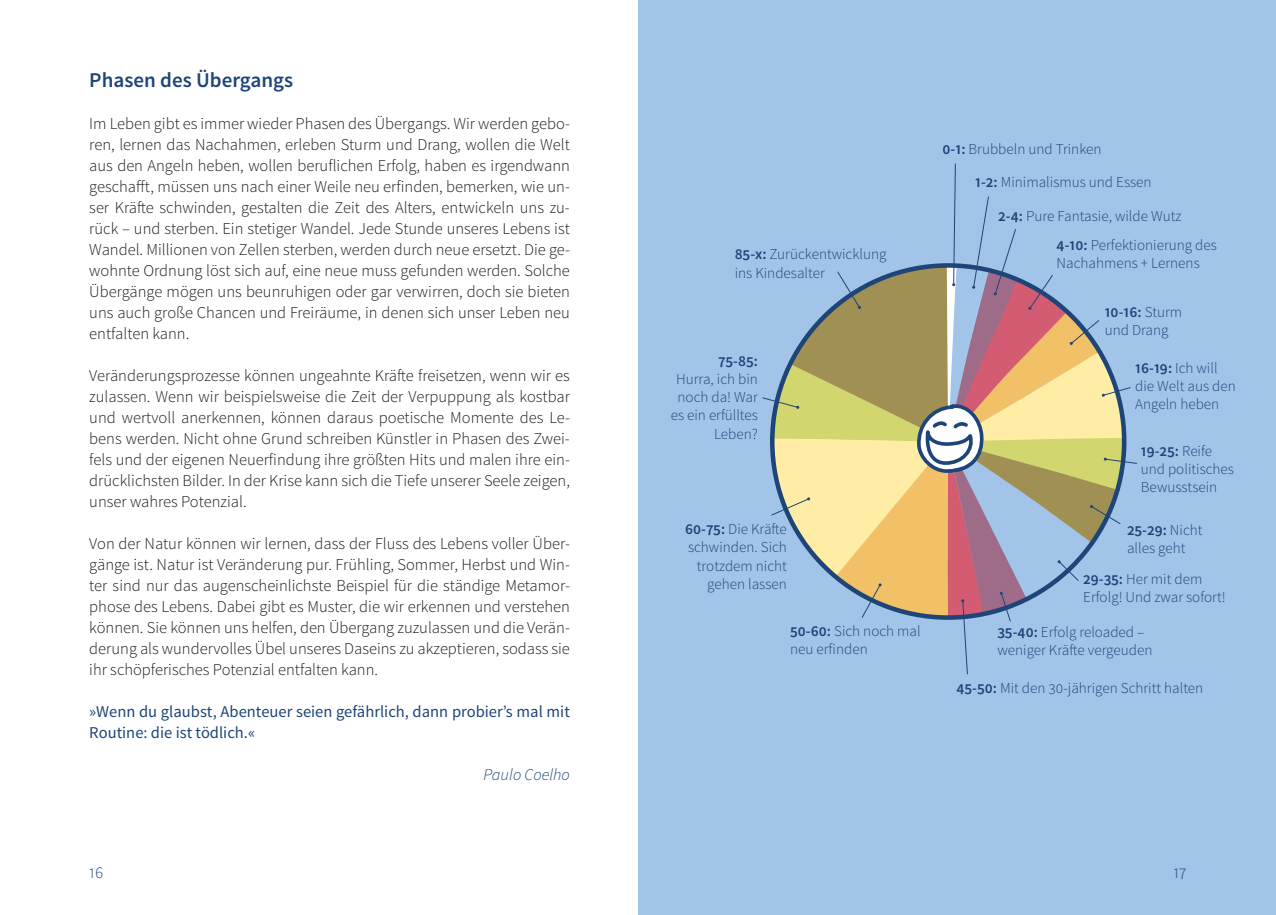
<style>
.page{position:relative;width:1276px;height:915px;background:#fff}
.page>*{position:absolute;margin:0;border:0;box-sizing:border-box;transform-origin:0 0}
.t1{font:600 21px "Source Sans Pro";color:#1e4577}
.t2{font:300 16.5px/21px "Source Sans Pro";color:#1a1a18;text-align:justify}
.t3{font:16.5px/21px "Source Sans Pro";color:#1e4577}
.t4{font:italic 300 16.5px "Source Sans Pro";color:#1e4577}
.t5{font:300 16.5px "Source Sans Pro";color:#1e4577}
.t6{font:300 15.15px/18.1px "Source Sans Pro";color:#1e4577}
.t7{font:600 15.15px "Source Sans Pro";color:#1e4577}
.s1{font-weight:600}
</style>
<div class="page">
<div style="left:638px;top:0;width:638px;height:914px;background:#a3c4e9"></div>
<svg style="left:762px;top:163px;width:375px;height:511px"></svg>
<p class="t1" style="left:89px;top:66px;width:205px">Phasen des Übergangs</p>
<p class="t2" style="left:89px;top:113px;width:482px">Im Leben gibt es immer wieder Phasen des Übergangs. Wir werden gebo&shy;ren, lernen das Nachahmen, erleben Sturm und Drang, wollen die Welt aus den Angeln heben, wollen beruflichen Erfolg, haben es irgendwann geschafft, müssen uns nach einer Weile neu erfinden, bemerken, wie un&shy;ser Kräfte schwinden, gestalten die Zeit des Alters, entwickeln uns zu&shy;rück – und sterben. Ein stetiger Wandel. Jede Stunde unseres Lebens ist Wandel. Millionen von Zellen sterben, werden durch neue ersetzt. Die ge&shy;wohnte Ordnung löst sich auf, eine neue muss gefunden werden. Solche Übergänge mögen uns beunruhigen oder gar verwirren, doch sie bieten uns auch große Chancen und Freiräume, in denen sich unser Leben neu entfalten kann.</p>
<p class="t2" style="left:89px;top:365px;width:482px">Veränderungsprozesse können ungeahnte Kräfte freisetzen, wenn wir es zulassen. Wenn wir beispielsweise die Zeit der Verpuppung als kostbar und wertvoll anerkennen, können daraus poetische Momente des Le&shy;bens werden. Nicht ohne Grund schreiben Künstler in Phasen des Zwei&shy;fels und der eigenen Neuerfindung ihre größten Hits und malen ihre ein&shy;drücklichsten Bilder. In der Krise kann sich die Tiefe unserer Seele zeigen, unser wahres Potenzial.</p>
<p class="t2" style="left:89px;top:533px;width:482px">Von der Natur können wir lernen, dass der Fluss des Lebens voller Über&shy;gänge ist. Natur ist Veränderung pur. Frühling, Sommer, Herbst und Win&shy;ter sind nur das augenscheinlichste Beispiel für die ständige Metamor&shy;phose des Lebens. Dabei gibt es Muster, die wir erkennen und verstehen können. Sie können uns helfen, den Übergang zuzulassen und die Verän&shy;derung als wundervolles Übel unseres Daseins zu akzeptieren, sodass sie ihr schöpferisches Potenzial entfalten kann.</p>
<p class="t3" style="left:89px;top:701px;width:482px">»Wenn du glaubst, Abenteuer seien gefährlich, dann probier’s mal mit<br>Routine: die ist tödlich.«</p>
<p class="t4" style="left:483px;top:764px;width:88px">Paulo Coelho</p>
<p class="t6" style="left:735px;top:245px;width:153px"><span class="s1">85-x:</span> Zurückentwicklung ins Kindesalter</p>
<p class="t7" style="left:718px;top:351px;width:41px">75-85:</p>
<p class="t6" style="left:670px;top:370px;width:89px;text-align:right">Hurra, ich bin noch da! War es ein erfülltes<br>Leben?</p>
<p class="t6" style="left:685px;top:520px;width:103px;text-align:right"><span class="s1">60-75:</span> Die Kräfte schwinden. Sich trotzdem nicht gehen lassen</p>
<p class="t6" style="left:790px;top:622px;width:132px"><span class="s1">50-60:</span> Sich noch mal neu erfinden</p>
<p class="t6" style="left:942px;top:140px;width:160px"><span class="s1">0-1:</span> Brubbeln und Trinken</p>
<p class="t6" style="left:975px;top:173px;width:178px"><span class="s1">1-2:</span> Minimalismus und Essen</p>
<p class="t6" style="left:1056px;top:202px;width:162px;line-height:28.7px;text-indent:-58px"><span class="s1">2-4:</span> Pure Fantasie, wilde Wutz<br><span class="s1">4-10:</span> Perfektionierung des</p>
<p class="t6" style="left:1056px;top:254px;width:145px">Nachahmens + Lernens</p>
<p class="t6" style="left:1104px;top:303px;width:79px"><span class="s1">10-16:</span> Sturm und Drang</p>
<p class="t6" style="left:1135px;top:359px;width:102px"><span class="s1">16-19:</span> Ich will die Welt aus den<br>Angeln heben</p>
<p class="t6" style="left:1140px;top:442px;width:95px"><span class="s1">19-25:</span> Reife und politisches<br>Bewusstsein</p>
<p class="t6" style="left:1127px;top:521px;width:77px"><span class="s1">25-29:</span> Nicht alles geht</p>
<p class="t6" style="left:1083px;top:569px;width:144px"><span class="s1">29-35:</span> Her mit dem<br>Erfolg! Und zwar sofort!</p>
<p class="t6" style="left:997px;top:623px;width:156px"><span class="s1">35-40:</span> Erfolg reloaded – weniger Kräfte vergeuden</p>
<p class="t6" style="left:956px;top:678px;width:248px"><span class="s1">45-50:</span> Mit den 30-jährigen Schritt halten</p>
<p class="t5" style="left:89px;top:862px;width:15px">16</p>
<p class="t5" style="left:1173px;top:862px;width:15px">17</p>
</div>
